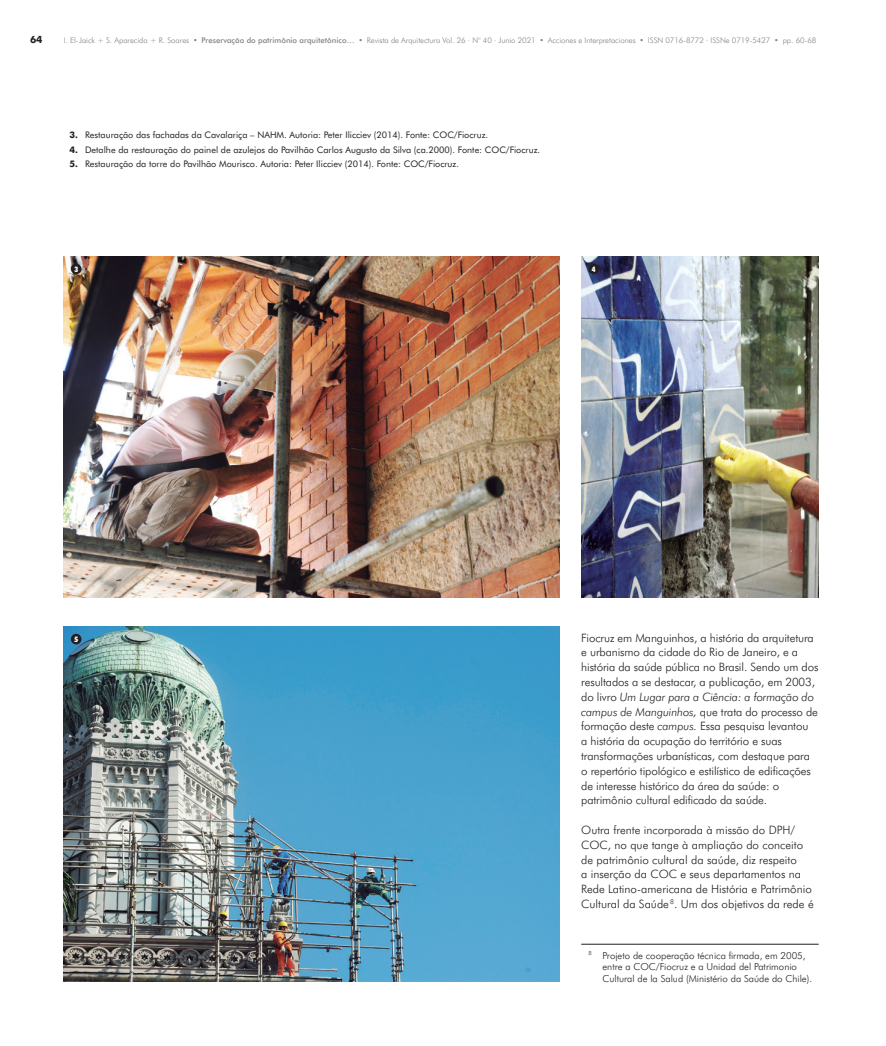
<style>
.page{position:relative;width:886px;height:1046px;background:#fff}
.page>*{position:absolute;margin:0;border:0;box-sizing:border-box;transform-origin:0 0}
.t1{font:300 11.5px/14.8px "Futura BT";letter-spacing:-.01em;color:#231f20}
.t2{font:700 10px "Futura BT";color:#231f20}
.t3{font:300 9.75px/11.6px "Futura BT";color:#231f20}
.t4{font:9px "Futura BT";color:#231f20}
.t5{font:300 7.75px "Futura BT";letter-spacing:-.005em;color:#808285}
.t6{font:900 condensed 7.5px "Futura BT";color:#fff}
.s1{font-weight:500}
.s2{font-weight:700}
.s3{font-style:italic}
</style>
<div class="page">
<img style="left:64px;top:626px;width:496px;height:355px">
<hr style="left:581px;top:943px;width:238px;height:1px;background:#231f20">
<img style="left:64px;top:256px;width:496px;height:341px">
<img style="left:581px;top:256px;width:238px;height:341px">
<div style="left:71px;top:263px;width:10px;height:11px;background:#231f20;border-radius:50%"></div>
<div style="left:588px;top:263px;width:11px;height:11px;background:#231f20;border-radius:50%"></div>
<div style="left:71px;top:633px;width:10px;height:11px;background:#231f20;border-radius:50%"></div>
<p class="t2" style="left:30px;top:34px;width:14px">64</p>
<p class="t5" style="left:64px;top:36px;width:754px">I. El-Jaick + S. Aparecida + R. Soares • <span class="s1">Preservação do patrimônio arquitetônico…</span> • Revista de Arquitectura Vol. 26 · N° 40 · Junio 2021 • Acciones e Interpretaciones • ISSN 0716-8772 · ISSNe 0719-5427 • pp. 60-68</p>
<p class="t4" style="left:69px;top:129px;width:420px"><span class="s2">3.</span> Restauração das fachadas da Cavalariça – NAHM. Autoria: Peter Ilicciev (2014). Fonte: COC/Fiocruz.</p>
<p class="t4" style="left:69px;top:144px;width:472px"><span class="s2">4.</span> Detalhe da restauração do painel de azulejos do Pavilhão Carlos Augusto da Silva (ca.2000). Fonte: COC/Fiocruz.</p>
<p class="t4" style="left:69px;top:158px;width:391px"><span class="s2">5.</span> Restauração da torre do Pavilhão Mourisco. Autoria: Peter Ilicciev (2014). Fonte: COC/Fiocruz.</p>
<p class="t6" style="left:74px;top:265px;width:5px">3</p>
<p class="t6" style="left:592px;top:265px;width:5px">4</p>
<p class="t6" style="left:74px;top:634px;width:5px">5</p>
<p class="t1" style="left:581px;top:630px;width:239px">Fiocruz em Manguinhos, a história da arquitetura e urbanismo da cidade do Rio de Janeiro, e a história da saúde pública no Brasil. Sendo um dos resultados a se destacar, a publicação, em 2003, do livro <span class="s3">Um Lugar para a Ciência: a formação do campus de Manguinhos,</span> que trata do processo de formação deste <span class="s3">campus.</span> Essa pesquisa levantou<br>a história da ocupação do território e suas transformações urbanísticas, com destaque para o repertório tipológico e estilístico de edificações de interesse histórico da área da saúde: o patrimônio cultural edificado da saúde.</p>
<p class="t1" style="left:581px;top:822px;width:234px">Outra frente incorporada à missão do DPH/ COC, no que tange à ampliação do conceito de patrimônio cultural da saúde, diz respeito<br>a inserção da COC e seus departamentos na Rede Latino-americana de História e Patrimônio Cultural da Saúde <sup>8</sup>. Um dos objetivos da rede é</p>
<p class="t3" style="left:602px;top:949px;width:211px;text-indent:-14px"><sup>8</sup> Projeto de cooperação técnica firmada, em 2005, entre a COC/Fiocruz e a Unidad del Patrimonio<br>Cultural de la Salud (Ministério da Saúde do Chile).</p>
</div>
